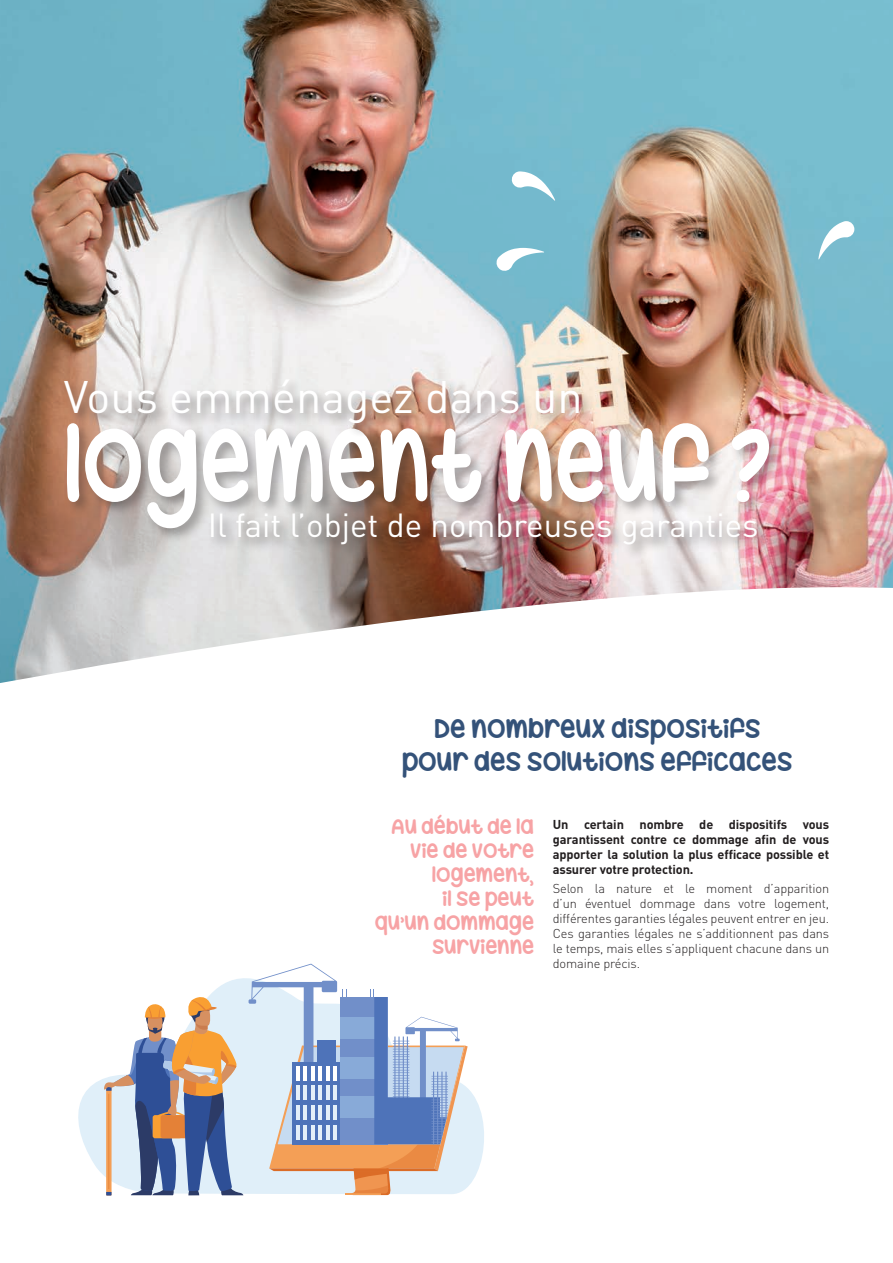
<style>
.page{position:relative;width:893px;height:1263px;background:#fff}
.page>*{position:absolute;margin:0;border:0;box-sizing:border-box;transform-origin:0 0}
.t1{font:105px "Hug Me Tight";color:#fff;scale:.85 1}
.t2{font:45px "DIN";color:#fff}
.t3{font:33px "DIN";color:#fff}
.t4{font:27px/33px "Hug Me Tight";letter-spacing:-.005em;color:#345279;text-align:center}
.t5{font:21px/24px "Hug Me Tight";letter-spacing:-.005em;color:#f7a3a5;text-align:right}
.t6{font:300 12.75px/15px "DIN";letter-spacing:-.01em;color:#231f20;text-align:justify}
.t7{font:700 12.75px/15px "DIN";letter-spacing:-.01em;color:#231f20;text-align:justify}
</style>
<div class="page">
<svg style="left:78px;top:963px;width:406px;height:231px"></svg>
<svg style="left:104px;top:994px;width:139px;height:201px"></svg>
<svg style="left:249px;top:964px;width:219px;height:231px"></svg>
<div style="left:293px;top:1062px;width:47px;height:82px;background:#4e73b9"></div>
<hr style="left:296px;top:1066px;width:4px;height:15px;background:#fff">
<hr style="left:303px;top:1066px;width:4px;height:15px;background:#fff">
<hr style="left:311px;top:1066px;width:4px;height:15px;background:#fff">
<hr style="left:318px;top:1066px;width:4px;height:15px;background:#fff">
<hr style="left:326px;top:1066px;width:4px;height:15px;background:#fff">
<hr style="left:333px;top:1066px;width:4px;height:15px;background:#fff">
<hr style="left:296px;top:1085px;width:4px;height:15px;background:#e4eff9">
<hr style="left:303px;top:1085px;width:4px;height:15px;background:#e4eff9">
<hr style="left:311px;top:1085px;width:4px;height:15px;background:#e4eff9">
<hr style="left:318px;top:1085px;width:4px;height:15px;background:#e4eff9">
<hr style="left:326px;top:1085px;width:4px;height:15px;background:#e4eff9">
<hr style="left:333px;top:1085px;width:4px;height:15px;background:#e4eff9">
<hr style="left:296px;top:1105px;width:4px;height:15px;background:#e4eff9">
<hr style="left:303px;top:1105px;width:4px;height:15px;background:#e4eff9">
<hr style="left:311px;top:1105px;width:4px;height:15px;background:#e4eff9">
<hr style="left:318px;top:1105px;width:4px;height:15px;background:#e4eff9">
<hr style="left:326px;top:1105px;width:4px;height:15px;background:#e4eff9">
<hr style="left:333px;top:1105px;width:4px;height:15px;background:#e4eff9">
<hr style="left:296px;top:1125px;width:4px;height:14px;background:#e4eff9">
<hr style="left:303px;top:1125px;width:4px;height:14px;background:#e4eff9">
<hr style="left:311px;top:1125px;width:4px;height:14px;background:#e4eff9">
<hr style="left:318px;top:1125px;width:4px;height:14px;background:#e4eff9">
<hr style="left:326px;top:1125px;width:4px;height:14px;background:#e4eff9">
<hr style="left:333px;top:1125px;width:4px;height:14px;background:#e4eff9">
<div style="left:317px;top:1040px;width:19px;height:23px;background:#4e73b9"></div>
<img style="left:0;top:0;width:893px;height:582px">
<svg style="left:0;top:582px;width:893px;height:101px"></svg>
<svg style="left:495px;top:248px;width:49px;height:24px"></svg>
<svg style="left:511px;top:171px;width:44px;height:30px"></svg>
<svg style="left:818px;top:221px;width:36px;height:38px"></svg>
<div style="left:208px;top:511px;width:564px;height:48px;background:#231f20;opacity:.5"></div>
<div style="left:64px;top:420px;width:720px;height:123px;background:#231f20;opacity:.35"></div>
<div style="left:62px;top:377px;width:532px;height:61px;background:#231f20;opacity:.5"></div>
<h2 class="t2" style="left:64px;top:369px;width:520px">Vous emménagez dans un</h2>
<h1 class="t1" style="left:64px;top:423px;width:833px">LOGEMENT NEUF ?</h1>
<h3 class="t3" style="left:208px;top:505px;width:552px">Il fait l’objet de nombreuses garanties</h3>
<h3 class="t4" style="left:402px;top:715px;width:393px">DE NOMBREUX DISPOSITIFS<br>POUR DES SOLUTIONS EFFICACES</h3>
<h3 class="t5" style="left:375px;top:816px;width:160px">AU DÉBUT DE LA<br>VIE DE VOTRE<br>LOGEMENT,<br>IL SE PEUT<br>QU’UN DOMMAGE<br>SURVIENNE</h3>
<p class="t7" style="left:553px;top:816px;width:278px">Un certain nombre de dispositifs vous garantissent contre ce dommage afin de vous apporter la solution la plus efficace possible et assurer votre protection.</p>
<p class="t6" style="left:553px;top:880px;width:278px">Selon la nature et le moment d’apparition d’un éventuel dommage dans votre logement, différentes garanties légales peuvent entrer en jeu.<br>Ces garanties légales ne s’additionnent pas dans le temps, mais elles s’appliquent chacune dans un domaine précis.</p>
</div>
